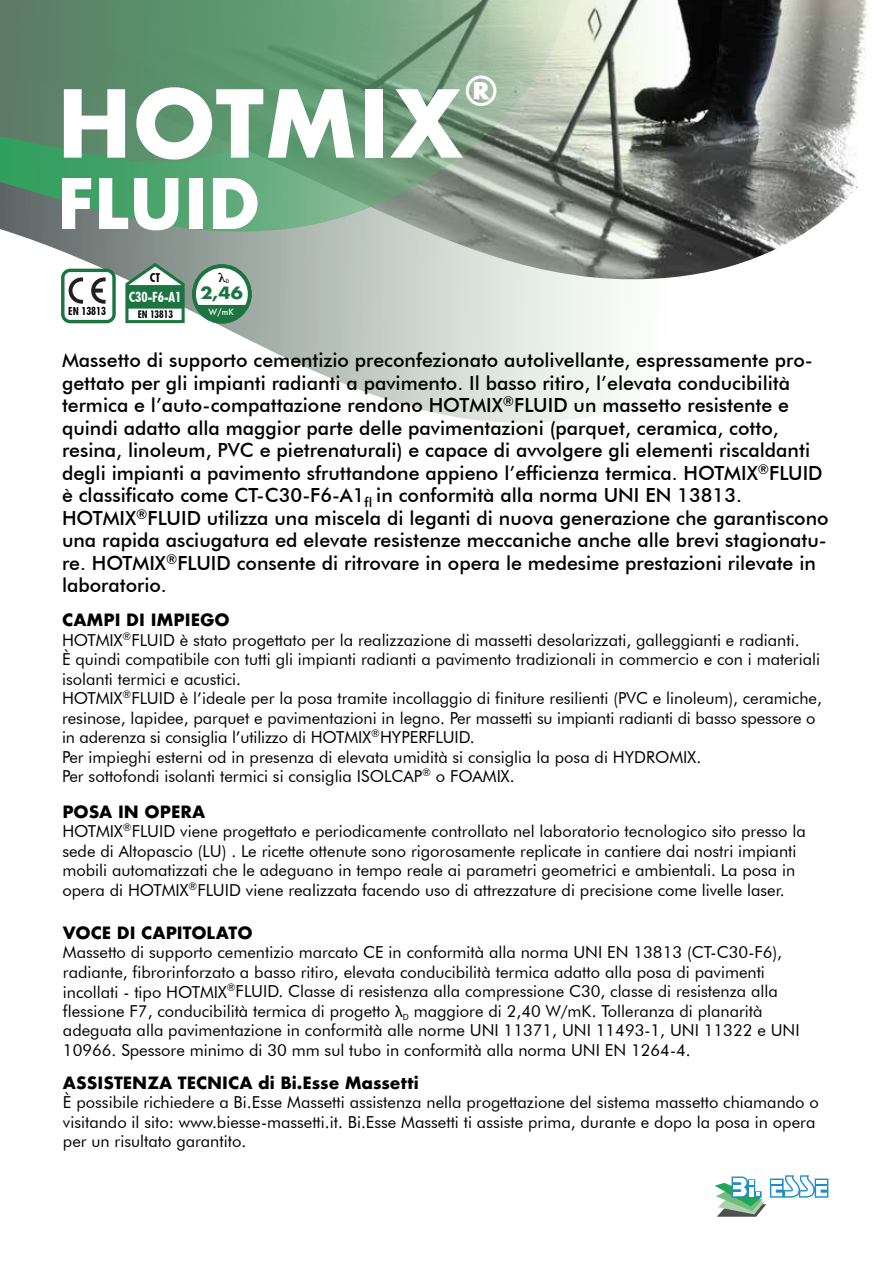
<style>
.page{position:relative;width:893px;height:1263px;background:#fff}
.page>*{position:absolute;margin:0;border:0;box-sizing:border-box;transform-origin:0 0}
.t1{font:700 90.75px "Futura";color:#fff}
.t2{font:700 67.5px "Futura";color:#fff}
.t3{font:700 38.1px "Futura";color:#fff}
.t4{font:500 19.5px/22.5px "Futura BT";color:#000}
.t5{font:16.5px/19.5px "Futura BT";color:#000}
.t6{font:700 16.5px "Futura";color:#000}
.t7{font:700 16.5px "Futura";color:#1c7540;scale:1.08 1}
.t8{font:700 condensed 14.1px "Futura BT";color:#fff}
.t9{font:700 condensed 12.3px "Futura BT";color:#000}
.t10{font:700 12.3px "Charter";color:#000}
.t11{font:700 condensed 11.25px "Futura BT";color:#000}
.t12{font:700 condensed 10.5px "Futura BT";color:#000}
.t13{font:500 8.4px "Futura";color:#fff}
.t14{font:500 4.8px "Futura";color:#000}
.s1{font-family:"Myriad Pro"}
</style>
<div class="page">
<svg style="left:38px;top:0;width:830px;height:423px"></svg>
<svg style="left:0;top:0;width:570px;height:242px;background:#84a48c"></svg>
<svg style="left:0;top:0;width:388px;height:175px;background:#5c936e"></svg>
<svg style="left:715px;top:1175px;width:113px;height:42px"></svg>
<svg style="left:61px;top:269px;width:55px;height:54px"></svg>
<svg style="left:125px;top:262px;width:128px;height:61px"></svg>
<h1 class="t1" style="left:57px;top:58px;width:408px">HOTMIX</h1>
<h3 class="t3" style="left:463px;top:63px;width:38px">®</h3>
<h2 class="t2" style="left:57px;top:155px;width:205px">FLUID</h2>
<p class="t11" style="left:68px;top:305px;width:39px">EN 13813</p>
<p class="t9" style="left:150px;top:270px;width:12px">CT</p>
<p class="t12" style="left:138px;top:308px;width:37px">EN 13813</p>
<p class="t8" style="left:129px;top:289px;width:54px">C30-F6-A1</p>
<p class="t10" style="left:219px;top:267px;width:9px">λ</p>
<p class="t14" style="left:226px;top:278px;width:5px">D</p>
<p class="t13" style="left:209px;top:306px;width:27px">W/mK</p>
<p class="t7" style="left:200px;top:281px;width:41px">2,46</p>
<p class="t4" style="left:62px;top:349px;width:768px">Massetto di supporto cementizio preconfezionato autolivellante, espressamente pro&shy;gettato per gli impianti radianti a pavimento. Il basso ritiro, l’elevata conducibilità termica e l’auto-compattazione rendono HOTMIX<sup>®</sup>FLUID un massetto resistente e quindi adatto alla maggior parte delle pavimentazioni (parquet, ceramica, cotto, resina, linoleum, PVC e pietrenaturali) e capace di avvolgere gli elementi riscaldanti degli impianti a pavimento sfruttandone appieno l’efficienza termica. HOTMIX<sup>®</sup>FLUID è classificato come CT-C30-F6-A1<sub>fl</sub> in conformità alla norma UNI EN 13813.<br>HOTMIX<sup>®</sup>FLUID utilizza una miscela di leganti di nuova generazione che garantiscono una rapida asciugatura ed elevate resistenze meccaniche anche alle brevi stagionatu&shy;re. HOTMIX<sup>®</sup>FLUID consente di ritrovare in opera le medesime prestazioni rilevate in laboratorio.</p>
<p class="t6" style="left:62px;top:608px;width:169px">CAMPI DI IMPIEGO</p>
<p class="t5" style="left:62px;top:630px;width:761px">HOTMIX<sup>®</sup>FLUID è stato progettato per la realizzazione di massetti desolarizzati, galleggianti e radianti.<br>È quindi compatibile con tutti gli impianti radianti a pavimento tradizionali in commercio e con i materiali isolanti termici e acustici.<br>HOTMIX<sup>®</sup>FLUID è l’ideale per la posa tramite incollaggio di finiture resilienti (PVC e linoleum), ceramiche, resinose, lapidee, parquet e pavimentazioni in legno. Per massetti su impianti radianti di basso spessore o in aderenza si consiglia l’utilizzo di HOTMIX<sup>®</sup>HYPERFLUID.<br>Per impieghi esterni od in presenza di elevata umidità si consiglia la posa di HYDROMIX.<br>Per sottofondi isolanti termici si consiglia ISOLCAP<sup>®</sup> o FOAMIX.</p>
<p class="t6" style="left:62px;top:799px;width:144px">POSA IN OPERA</p>
<p class="t5" style="left:62px;top:821px;width:745px">HOTMIX<sup>®</sup>FLUID viene progettato e periodicamente controllato nel laboratorio tecnologico sito presso la sede di Altopascio (LU) . Le ricette ottenute sono rigorosamente replicate in cantiere dai nostri impianti mobili automatizzati che le adeguano in tempo reale ai parametri geometrici e ambientali. La posa in opera di HOTMIX<sup>®</sup>FLUID viene realizzata facendo uso di attrezzature di precisione come livelle laser.</p>
<p class="t6" style="left:63px;top:921px;width:191px">VOCE DI CAPITOLATO</p>
<p class="t5" style="left:63px;top:943px;width:738px">Massetto di supporto cementizio marcato CE in conformità alla norma UNI EN 13813 (CT-C30-F6), radiante, fibrorinforzato a basso ritiro, elevata conducibilità termica adatto alla posa di pavimenti incollati - tipo HOTMIX<sup>®</sup>FLUID. Classe di resistenza alla compressione C30, classe di resistenza alla flessione F7, conducibilità termica di progetto <span class="s1">λ</span><sub>D</sub> maggiore di 2,40 W/mK. Tolleranza di planarità adeguata alla pavimentazione in conformità alle norme UNI 11371, UNI 11493-1, UNI 11322 e UNI 10966. Spessore minimo di 30 mm sul tubo in conformità alla norma UNI EN 1264-4.</p>
<p class="t6" style="left:63px;top:1070px;width:357px">ASSISTENZA TECNICA di Bi.Esse Massetti</p>
<p class="t5" style="left:63px;top:1092px;width:757px">È possibile richiedere a Bi.Esse Massetti assistenza nella progettazione del sistema massetto chiamando o visitando il sito: www.biesse-massetti.it. Bi.Esse Massetti ti assiste prima, durante e dopo la posa in opera per un risultato garantito.</p>
</div>
